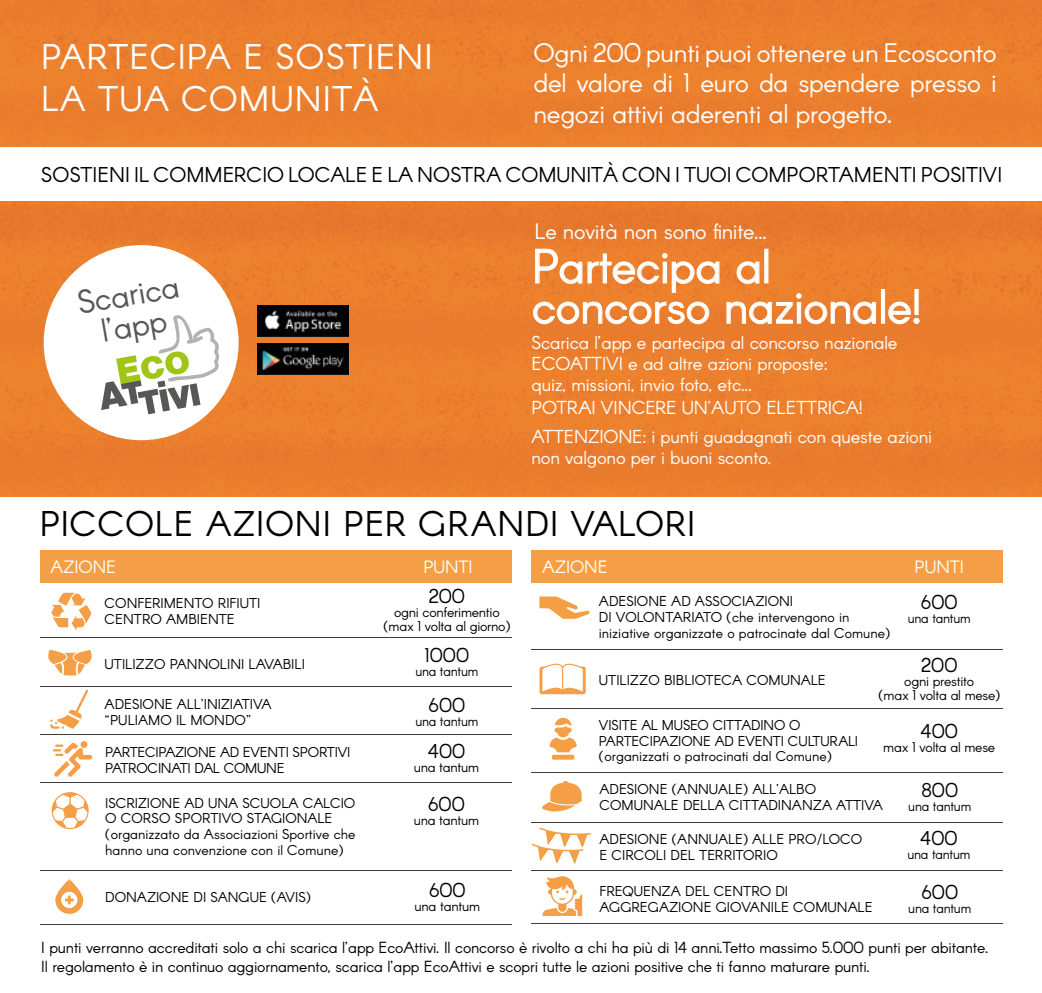
<style>
.page{position:relative;width:1042px;height:993px;background:#fff}
.page>*{position:absolute;margin:0;border:0;box-sizing:border-box;transform-origin:0 0}
.t1{font:47.25px/40.2px "Arcon";letter-spacing:-.01em;color:#fff}
.t2{font:35px/42px "Arcon";letter-spacing:.03em;color:#fff}
.t3{font:35px "Arcon";letter-spacing:.03em;color:#000}
.t4{font:32.73px/31.7px "Arcon";color:#575756;text-align:center}
.t5{font:26.25px/30.6px "Arcon";letter-spacing:-.01em;color:#fff;text-align:justify}
.t6{font:21.88px "Arcon";letter-spacing:-.01em;color:#fff}
.t7{font:21px "Arcon";color:#000}
.t8{font:19.6px "Arcon";color:#000}
.t9{font:18.38px/21px "Arcon";letter-spacing:-.01em;color:#fff}
.t10{font:17.5px "Arcon";color:#fff}
.t11{font:15.75px/19.2px "Arcon";letter-spacing:-.01em;color:#000}
.t12{font:14px/15.8px "Arcon";color:#000}
.t13{font:14px/14px "Arcon";letter-spacing:-.02em;color:#000;text-align:center}
.t14{font:14px "Arcon";letter-spacing:-.02em;color:#000;scale:.96 1}
</style>
<div class="page">
<div style="left:0;top:0;width:1042px;height:496px;background:#eb7e2e"></div>
<div style="left:0;top:147px;width:1042px;height:53px;background:#fff"></div>
<div style="left:44px;top:245px;width:195px;height:195px;background:#fff;border-radius:50%"></div>
<svg style="left:101px;top:315px;width:119px;height:99px"></svg>
<img style="left:257px;top:305px;width:92px;height:32px">
<img style="left:257px;top:343px;width:91px;height:31px">
<div style="left:41px;top:549px;width:471px;height:33px;background:#f49f45"></div>
<div style="left:531px;top:549px;width:471px;height:33px;background:#f49f45"></div>
<hr style="left:41px;top:782px;width:471px;height:1px;background:#403b39">
<hr style="left:531px;top:869px;width:471px;height:1px;background:#403b39">
<hr style="left:531px;top:923px;width:471px;height:1px;background:#403b39">
<hr style="left:41px;top:636px;width:471px;height:1px;background:#403b39">
<hr style="left:531px;top:648px;width:471px;height:1px;background:#403b39">
<hr style="left:41px;top:685px;width:471px;height:1px;background:#403b39">
<hr style="left:531px;top:707px;width:471px;height:1px;background:#403b39">
<hr style="left:41px;top:734px;width:471px;height:1px;background:#403b39">
<hr style="left:531px;top:771px;width:471px;height:1px;background:#403b39">
<svg style="left:51px;top:592px;width:40px;height:38px"></svg>
<hr style="left:531px;top:821px;width:471px;height:1px;background:#403b39">
<hr style="left:41px;top:869px;width:471px;height:1px;background:#403b39">
<hr style="left:41px;top:923px;width:471px;height:1px;background:#403b39">
<svg style="left:539px;top:663px;width:47px;height:31px"></svg>
<svg style="left:542px;top:781px;width:40px;height:31px"></svg>
<svg style="left:539px;top:596px;width:51px;height:22px"></svg>
<svg style="left:48px;top:649px;width:44px;height:26px"></svg>
<svg style="left:52px;top:792px;width:37px;height:36px"></svg>
<svg style="left:53px;top:742px;width:39px;height:34px"></svg>
<svg style="left:81px;top:740px;width:6px;height:7px"></svg>
<svg style="left:55px;top:879px;width:28px;height:34px"></svg>
<svg style="left:50px;top:689px;width:38px;height:39px"></svg>
<svg style="left:542px;top:876px;width:40px;height:39px"></svg>
<div style="left:552px;top:754px;width:22px;height:5px;background:#f49f45"></div>
<svg style="left:550px;top:717px;width:26px;height:35px"></svg>
<svg style="left:532px;top:827px;width:59px;height:36px"></svg>
<h2 class="t2" style="left:41px;top:38px;width:393px">PARTECIPA E SOSTIENI<br>LA TUA COMUNITÀ</h2>
<h3 class="t5" style="left:533px;top:39px;width:465px">Ogni 200 punti puoi ottenere un Ecosconto del valore di 1 euro da spendere presso i negozi attivi aderenti al progetto.</h3>
<h3 class="t7" style="left:41px;top:161px;width:962px">SOSTIENI IL COMMERCIO LOCALE E LA NOSTRA COMUNITÀ CON I TUOI COMPORTAMENTI POSITIVI</h3>
<h3 class="t4" style="left:76px;top:290px;width:104px;rotate:-10deg">Scarica l’app</h3>
<h3 class="t6" style="left:534px;top:217px;width:234px">Le novità non sono finite...</h3>
<h1 class="t1" style="left:532px;top:249px;width:391px">Partecipa al concorso nazionale!</h1>
<h3 class="t9" style="left:531px;top:333px;width:367px">Scarica l’app e partecipa al concorso nazionale<br>ECOATTIVI e ad altre azioni proposte:<br>quiz, missioni, invio foto, etc...</h3>
<h3 class="t9" style="left:531px;top:393px;width:402px;line-height:29.8px">POTRAI VINCERE UN’AUTO ELETTRICA!<br>ATTENZIONE: i punti guadagnati con queste azioni</h3>
<h3 class="t9" style="left:531px;top:448px;width:241px">non valgono per i buoni sconto.</h3>
<h2 class="t3" style="left:40px;top:501px;width:657px">PICCOLE AZIONI PER GRANDI VALORI</h2>
<p class="t10" style="left:50px;top:555px;width:67px">AZIONE</p>
<p class="t10" style="left:423px;top:555px;width:51px">PUNTI</p>
<p class="t10" style="left:542px;top:555px;width:67px">AZIONE</p>
<p class="t10" style="left:914px;top:555px;width:51px">PUNTI</p>
<p class="t12" style="left:105px;top:596px;width:157px">CONFERIMENTO RIFIUTI<br>CENTRO AMBIENTE</p>
<p class="t12" style="left:599px;top:594px;width:293px">ADESIONE AD ASSOCIAZIONI<br>DI VOLONTARIATO (che intervengono in iniziative organizzate o patrocinate dal Comune)</p>
<h3 class="t8" style="left:429px;top:583px;width:38px">200</h3>
<p class="t13" style="left:383px;top:605px;width:128px">ogni conferimentio (max 1 volta al giorno)</p>
<h3 class="t8" style="left:921px;top:589px;width:38px">600</h3>
<p class="t14" style="left:908px;top:608px;width:67px">una tantum</p>
<p class="t12" style="left:105px;top:657px;width:202px">UTILIZZO PANNOLINI LAVABILI</p>
<h3 class="t8" style="left:424px;top:642px;width:46px">1000</h3>
<p class="t14" style="left:415px;top:662px;width:67px">una tantum</p>
<p class="t12" style="left:105px;top:697px;width:168px">ADESIONE ALL’INIZIATIVA “PULIAMO IL MONDO”</p>
<h3 class="t8" style="left:428px;top:692px;width:38px">600</h3>
<p class="t14" style="left:415px;top:712px;width:67px">una tantum</p>
<p class="t13" style="left:105px;top:745px;width:247px;line-height:15.8px;text-align:left">PARTECIPAZIONE AD EVENTI SPORTIVI<br>PATROCINATI DAL COMUNE</p>
<p class="t12" style="left:105px;top:795px;width:252px">ISCRIZIONE AD UNA SCUOLA CALCIO O CORSO SPORTIVO STAGIONALE (organizzato da Associazioni Sportive che hanno una convenzione con il Comune)</p>
<p class="t12" style="left:105px;top:890px;width:207px">DONAZIONE DI SANGUE (AVIS)</p>
<h3 class="t8" style="left:428px;top:738px;width:39px">400</h3>
<p class="t13" style="left:414px;top:761px;width:67px">una tantum</p>
<h3 class="t8" style="left:428px;top:791px;width:38px">600</h3>
<p class="t13" style="left:414px;top:814px;width:67px">una tantum</p>
<h3 class="t8" style="left:429px;top:877px;width:38px">600</h3>
<p class="t13" style="left:414px;top:900px;width:67px">una tantum</p>
<p class="t12" style="left:599px;top:673px;width:228px">UTILIZZO BIBLIOTECA COMUNALE</p>
<h3 class="t8" style="left:921px;top:652px;width:38px">200</h3>
<p class="t13" style="left:878px;top:674px;width:123px">ogni prestito<br>(max 1 volta al mese)</p>
<p class="t12" style="left:599px;top:717px;width:261px">VISITE AL MUSEO CITTADINO O<br>PARTECIPAZIONE AD EVENTI CULTURALI (organizzati o patrocinati dal Comune)</p>
<h3 class="t8" style="left:920px;top:718px;width:39px">400</h3>
<p class="t13" style="left:883px;top:741px;width:113px">max 1 volta al mese</p>
<p class="t12" style="left:599px;top:781px;width:285px">ADESIONE (ANNUALE) ALL’ALBO<br>COMUNALE DELLA CITTADINANZA ATTIVA</p>
<h3 class="t8" style="left:921px;top:777px;width:38px">800</h3>
<p class="t14" style="left:908px;top:796px;width:67px">una tantum</p>
<p class="t12" style="left:599px;top:831px;width:264px">ADESIONE (ANNUALE) ALLE PRO/LOCO<br>E CIRCOLI DEL TERRITORIO</p>
<h3 class="t8" style="left:920px;top:825px;width:39px">400</h3>
<p class="t14" style="left:907px;top:844px;width:67px">una tantum</p>
<p class="t12" style="left:599px;top:883px;width:274px">FREQUENZA DEL CENTRO DI<br>AGGREGAZIONE GIOVANILE COMUNALE</p>
<h3 class="t8" style="left:921px;top:879px;width:38px">600</h3>
<p class="t14" style="left:908px;top:899px;width:67px">una tantum</p>
<p class="t11" style="left:41px;top:938px;width:949px">I punti verranno accreditati solo a chi scarica l’app EcoAttivi. Il concorso è rivolto a chi ha più di 14 anni.Tetto massimo 5.000 punti per abitante.<br>Il regolamento è in continuo aggiornamento, scarica l’app EcoAttivi e scopri tutte le azioni positive che ti fanno maturare punti.</p>
</div>
